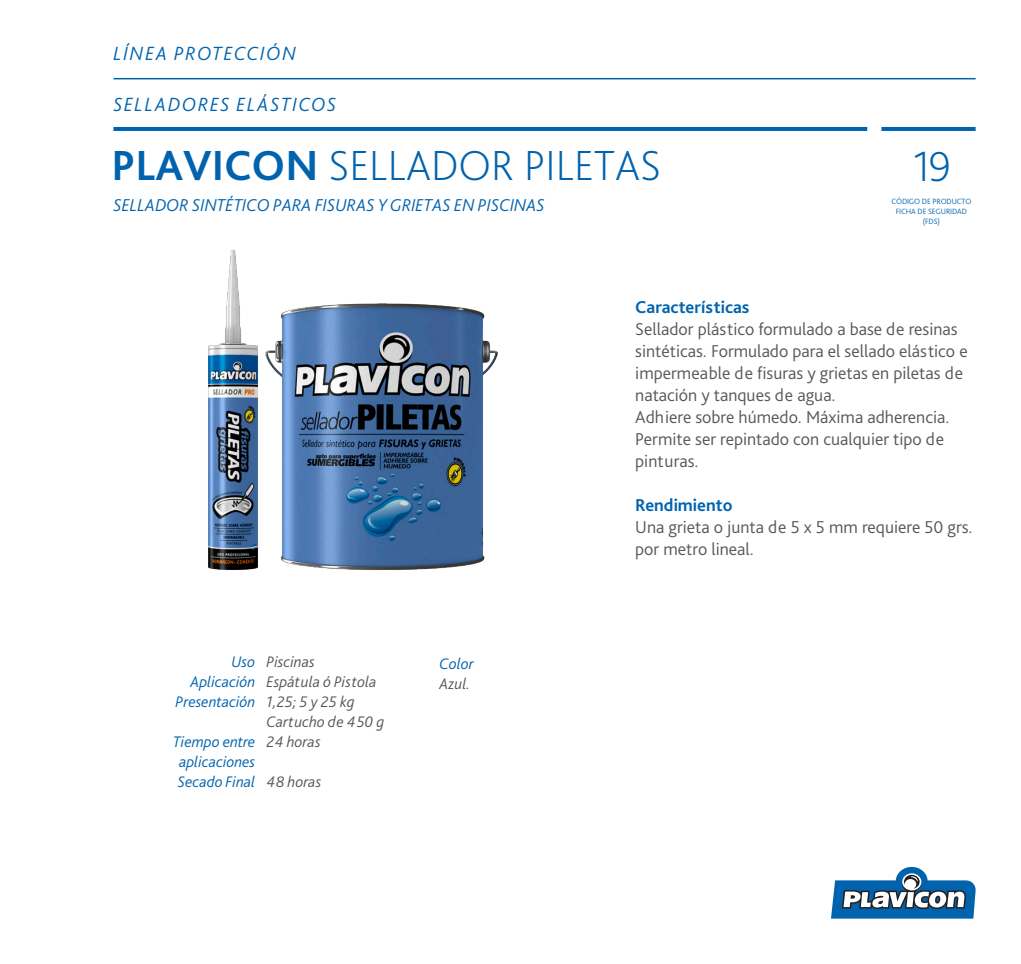
<style>
.page{position:relative;width:1021px;height:964px;background:#fff}
.page>*{position:absolute;margin:0;border:0;box-sizing:border-box;transform-origin:0 0}
.Título{font:200 44px "Bliss Pro";color:#0163ae}
.t1{font:italic 300 20px "Bliss Pro";letter-spacing:.08em;color:#0163ae}
.Título-2{font:300 18px/22px "Bliss Pro";color:#56575b}
.Título-3{font:italic 300 18px "Bliss Pro";color:#0163ae}
.Título-4{font:700 18px "Bliss Pro";color:#0163ae}
.Título-5{font:italic 300 16px "Bliss Pro";color:#56575b}
.Título-6{font:italic 300 16px "Bliss Pro";color:#0163ae}
.Título-7{font:300 8px "Bliss Pro";letter-spacing:-.01em;color:#0163ae}
.s1{font-weight:700}
</style>
<div class="page">
<hr style="left:113px;top:127px;width:754px;height:4px;background:#0163ae">
<hr style="left:881px;top:127px;width:94px;height:4px;background:#0163ae">
<svg style="left:831px;top:867px;width:145px;height:51px"></svg>
<hr style="left:113px;top:78px;width:862px;height:1px;background:#0163ae">
<img style="left:208px;top:250px;width:290px;height:320px">
<p class="t1" style="left:113px;top:40px;width:184px">LÍNEA PROTECCIÓN</p>
<p class="t1" style="left:113px;top:92px;width:224px">SELLADORES ELÁSTICOS</p>
<p class="Título" style="left:111px;top:138px;width:551px"><span class="s1">PLAVICON</span> SELLADOR PILETAS</p>
<p class="Título-3" style="left:113px;top:194px;width:433px">SELLADOR SINTÉTICO PARA FISURAS Y GRIETAS EN PISCINAS</p>
<p class="Título-7" style="left:891px;top:196px;width:81px">CÓDIGO DE PRODUCTO</p>
<p class="Título-7" style="left:895px;top:206px;width:73px">FICHA DE SEGURIDAD</p>
<p class="Título-7" style="left:922px;top:216px;width:19px">(FDS)</p>
<p class="Título" style="left:913px;top:139px;width:39px">19</p>
<p class="Título-6" style="left:231px;top:652px;width:25px">Uso</p>
<p class="Título-6" style="left:190px;top:672px;width:66px">Aplicación</p>
<p class="Título-6" style="left:175px;top:692px;width:81px">Presentación</p>
<p class="Título-6" style="left:173px;top:732px;width:83px">Tiempo entre</p>
<p class="Título-6" style="left:179px;top:752px;width:78px">aplicaciones</p>
<p class="Título-6" style="left:178px;top:772px;width:79px">Secado Final</p>
<p class="Título-5" style="left:266px;top:652px;width:50px">Piscinas</p>
<p class="Título-5" style="left:266px;top:672px;width:111px">Espátula ó Pistola</p>
<p class="Título-5" style="left:266px;top:692px;width:90px">1,25; 5 y 25 kg</p>
<p class="Título-5" style="left:266px;top:712px;width:119px">Cartucho de 450 g</p>
<p class="Título-5" style="left:266px;top:732px;width:55px">24 horas</p>
<p class="Título-5" style="left:266px;top:772px;width:56px">48 horas</p>
<p class="Título-6" style="left:439px;top:653px;width:36px">Color</p>
<p class="Título-5" style="left:439px;top:673px;width:32px">Azul.</p>
<p class="Título-4" style="left:635px;top:296px;width:116px">Características</p>
<p class="Título-2" style="left:635px;top:318px;width:334px">Sellador plástico formulado a base de resinas sintéticas. Formulado para el sellado elástico e impermeable de fisuras y grietas en piletas de natación y tanques de agua.</p>
<p class="Título-2" style="left:635px;top:406px;width:316px">Adhiere sobre húmedo. Máxima adherencia.<br>Permite ser repintado con cualquier tipo de pinturas.</p>
<p class="Título-4" style="left:635px;top:494px;width:99px">Rendimiento</p>
<p class="Título-2" style="left:635px;top:516px;width:339px">Una grieta o junta de 5 x 5 mm requiere 50 grs. por metro lineal.</p>
</div>
